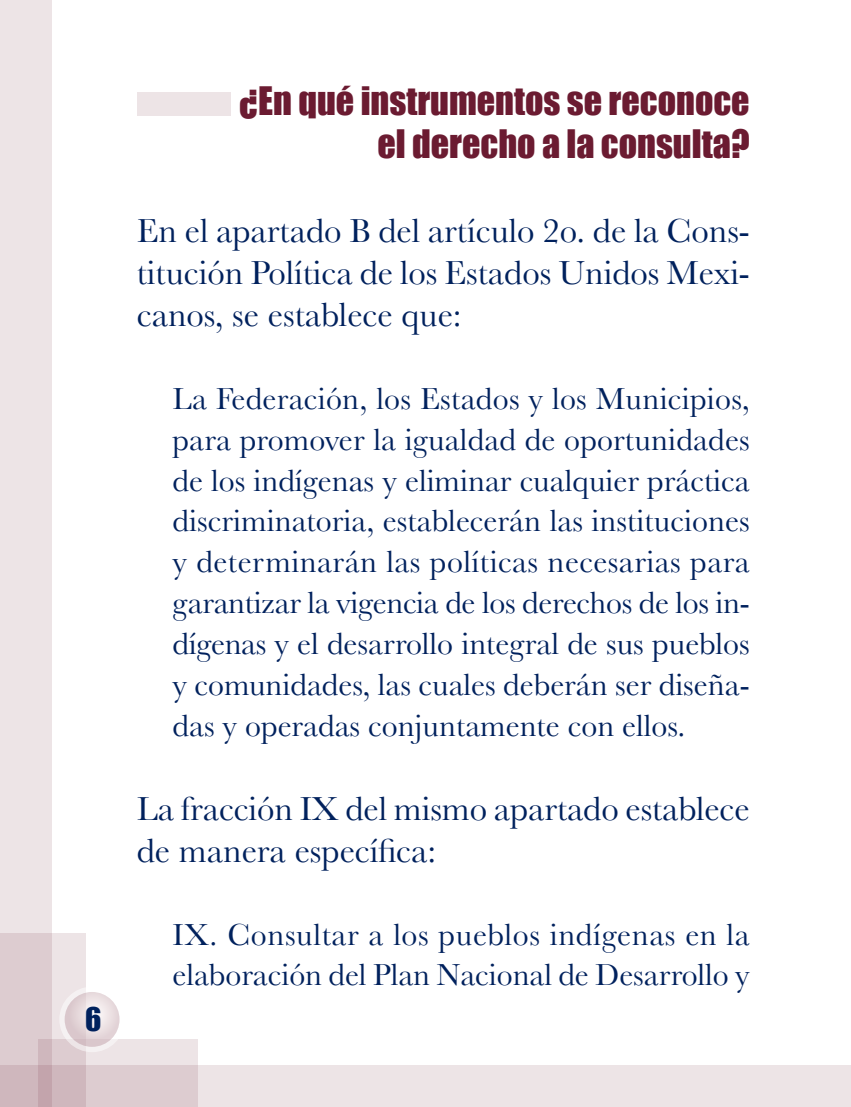
<style>
.page{position:relative;width:851px;height:1107px;background:#fff}
.page>*{position:absolute;margin:0;border:0;box-sizing:border-box;transform-origin:0 0}
.subtítulos{font:36px "Impact";color:#6b1b31}
.texto_general{font:34.8px/42px "Baskerville";color:#00215d;text-align:justify}
.texto_gral_con_sangr{font:31.8px/40.8px "Baskerville";color:#00215d;text-align:justify}
.t1{font:30px "Impact";color:#00215d}
</style>
<div class="page">
<div style="left:0;top:0;width:52px;height:1106px;background:#ede4e6"></div>
<div style="left:0;top:933px;width:86px;height:173px;background:linear-gradient(to right,#d8c4c8,#efe7e8)"></div>
<svg style="left:39px;top:1038px;width:159px;height:27px;background:#e7dcde"></svg>
<svg style="left:0;top:1065px;width:850px;height:41px;background:#e7dbde"></svg>
<svg style="left:59px;top:986px;width:66px;height:65px"></svg>
<svg style="left:65px;top:991px;width:54px;height:55px;background:#e7dadd"></svg>
<div style="left:137px;top:92px;width:93px;height:24px;background:#ede4e6"></div>
<p class="t1" style="left:85px;top:995px;width:18px">6</p>
<p class="subtítulos" style="left:239px;top:72px;width:511px">¿En qué instrumentos se reconoce</p>
<p class="subtítulos" style="left:377px;top:116px;width:373px">el derecho a la consulta?</p>
<p class="texto_general" style="left:137px;top:209px;width:614px">En el apartado B del artículo 2o. de la Cons&shy;titución Política de los Estados Unidos Mexi&shy;canos, se establece que:</p>
<p class="texto_gral_con_sangr" style="left:172px;top:377px;width:578px">La Federación, los Estados y los Municipios, para promover la igualdad de oportunidades de los indígenas y eliminar cualquier práctica discriminatoria, establecerán las instituciones y determinarán las políticas necesarias para garantizar la vigencia de los derechos de los in&shy;dígenas y el desarrollo integral de sus pueblos y comunidades, las cuales deberán ser diseña&shy;das y operadas conjuntamente con ellos.</p>
<p class="texto_general" style="left:137px;top:786px;width:614px">La fracción IX del mismo apartado establece de manera específica:</p>
<p class="texto_gral_con_sangr" style="left:172px;top:913px;width:578px">IX. Consultar a los pueblos indígenas en la elaboración del Plan Nacional de Desarrollo y</p>
</div>
